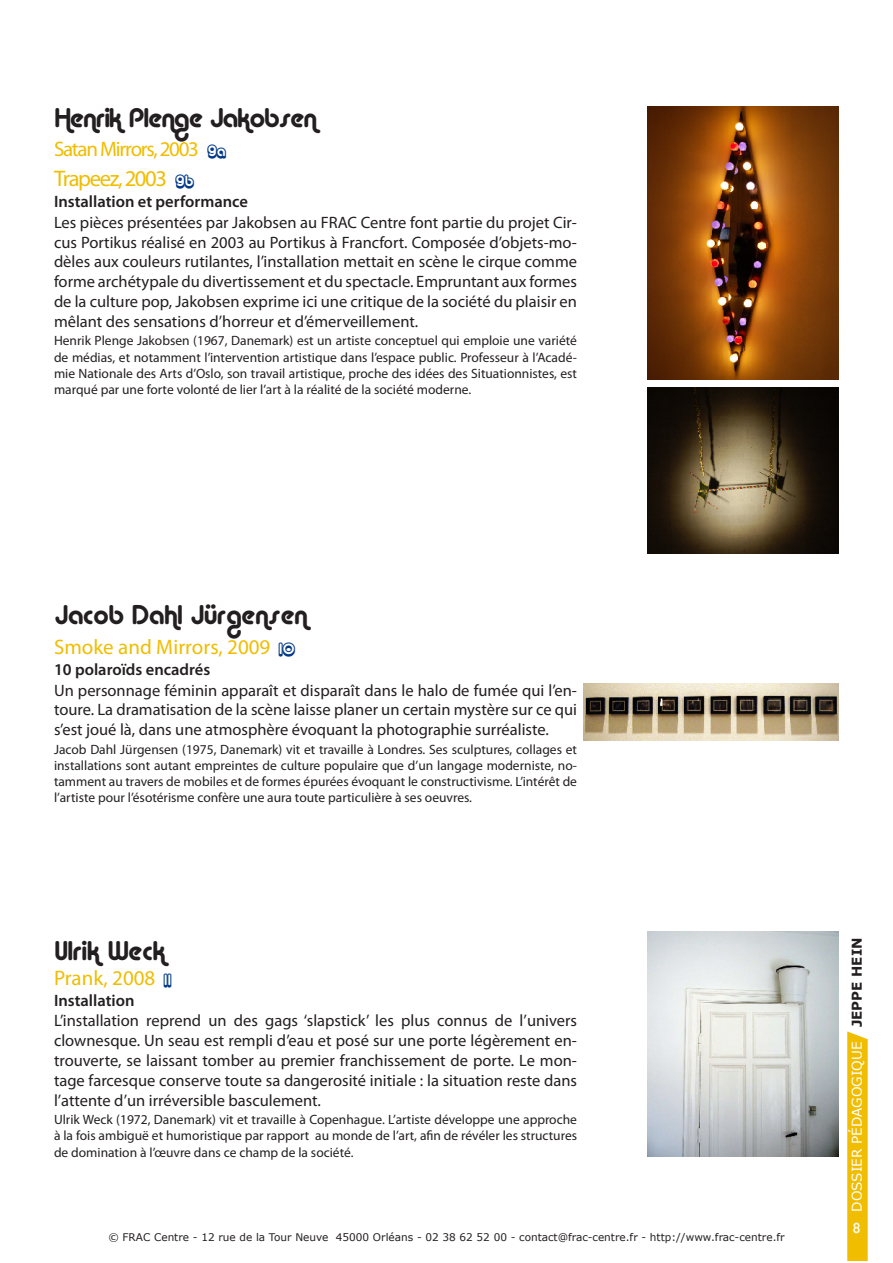
<style>
.page{position:relative;width:893px;height:1263px;background:#fff}
.page>*{position:absolute;margin:0;border:0;box-sizing:border-box;transform-origin:0 0}
.t1{font:27px "Alba";color:#231f20}
.t2{font:27px "Alba";letter-spacing:-.02em;color:#231f20}
.t3{font:22.5px "Myriad Pro";letter-spacing:-.06em;color:#f0bd00}
.t4{font:21px "Myriad Pro";color:#f0bd00}
.t5{font:21px "Myriad Pro";letter-spacing:-.06em;color:#f0bd00}
.t6{font:16.5px/19.8px "Myriad Pro";color:#231f20;text-align:justify}
.t7{font:600 16.5px "Myriad Pro";color:#231f20}
.t8{font:15px "Alba Super";color:#003888}
.t9{font:13.5px/16.2px "Myriad Pro";color:#231f20;text-align:justify}
.t10{font:13.5px "Verdana";color:#fff}
.t11{font:500 13.5px "Futura";color:#fff}
.t12{font:10.5px "Verdana";color:#231f20}
.s1{font-weight:700;color:#231f20}
</style>
<div class="page">
<svg style="left:847px;top:1031px;width:21px;height:230px;background:#f0bf0b"></svg>
<img style="left:584px;top:683px;width:255px;height:58px">
<img style="left:648px;top:931px;width:191px;height:226px">
<img style="left:648px;top:106px;width:191px;height:273px">
<img style="left:648px;top:388px;width:191px;height:166px">
<p class="t2" style="left:54px;top:102px;width:264px">Henrik Plenge Jakobsen</p>
<p class="t5" style="left:54px;top:136px;width:146px">Satan Mirrors, 2003</p>
<p class="t8" style="left:207px;top:142px;width:20px">9a</p>
<p class="t3" style="left:54px;top:165px;width:114px">Trapeez, 2003</p>
<p class="t8" style="left:175px;top:172px;width:20px">9b</p>
<p class="t7" style="left:54px;top:191px;width:195px">Installation et performance</p>
<p class="t6" style="left:54px;top:212px;width:525px">Les pièces présentées par Jakobsen au FRAC Centre font partie du projet Cir&shy;cus Portikus réalisé en 2003 au Portikus à Francfort. Composée d’objets-mo&shy;dèles aux couleurs rutilantes, l’installation mettait en scène le cirque comme forme archétypale du divertissement et du spectacle. Empruntant aux formes de la culture pop, Jakobsen exprime ici une critique de la société du plaisir en mêlant des sensations d’horreur et d’émerveillement.</p>
<p class="t9" style="left:54px;top:333px;width:525px">Henrik Plenge Jakobsen (1967, Danemark) est un artiste conceptuel qui emploie une variété de médias, et notamment l’intervention artistique dans l’espace public. Professeur à l’Acadé&shy;mie Nationale des Arts d’Oslo, son travail artistique, proche des idées des Situationnistes, est marqué par une forte volonté de lier l’art à la réalité de la société moderne.</p>
<p class="t1" style="left:54px;top:599px;width:254px">Jacob Dahl Jürgensen</p>
<p class="t4" style="left:54px;top:634px;width:218px">Smoke and Mirrors, 2009</p>
<p class="t8" style="left:279px;top:640px;width:17px">10</p>
<p class="t7" style="left:54px;top:659px;width:158px">10 polaroïds encadrés</p>
<p class="t6" style="left:54px;top:680px;width:525px">Un personnage féminin apparaît et disparaît dans le halo de fumée qui l’en&shy;toure. La dramatisation de la scène laisse planer un certain mystère sur ce qui s’est joué là, dans une atmosphère évoquant la photographie surréaliste.</p>
<p class="t9" style="left:54px;top:741px;width:525px">Jacob Dahl Jürgensen (1975, Danemark) vit et travaille à Londres. Ses sculptures, collages et installations sont autant empreintes de culture populaire que d’un langage moderniste, no&shy;tamment au travers de mobiles et de formes épurées évoquant le constructivisme. L’intérêt de l’artiste pour l’ésotérisme confère une aura toute particulière à ses oeuvres.</p>
<p class="t1" style="left:54px;top:935px;width:112px">Ulrik Weck</p>
<p class="t4" style="left:54px;top:965px;width:103px">Prank, 2008</p>
<p class="t7" style="left:54px;top:989px;width:82px">Installation</p>
<p class="t8" style="left:164px;top:971px;width:8px">11</p>
<p class="t6" style="left:54px;top:1011px;width:525px">L’installation reprend un des gags ‘slapstick’ les plus connus de l’univers clownesque. Un seau est rempli d’eau et posé sur une porte légèrement en&shy;trouverte, se laissant tomber au premier franchissement de porte. Le mon&shy;tage farcesque conserve toute sa dangerosité initiale : la situation reste dans l’attente d’un irréversible basculement.</p>
<p class="t9" style="left:54px;top:1111px;width:525px">Ulrik Weck (1972, Danemark) vit et travaille à Copenhague. L’artiste développe une approche à la fois ambiguë et humoristique par rapport au monde de l’art, afin de révéler les structures de domination à l’œuvre dans ce champ de la société.</p>
<p class="t12" style="left:108px;top:1230px;width:678px">© FRAC Centre - 12 rue de la Tour Neuve 45000 Orléans - 02 38 62 52 00 - contact@frac-centre.fr - http://www.frac-centre.fr</p>
<p class="t10" style="left:848px;top:1212px;width:276px;rotate:-90deg">DOSSIER PÉDAGOGIQUE <span class="s1">JEPPE HEIN</span></p>
<p class="t11" style="left:852px;top:1219px;width:10px">8</p>
</div>
